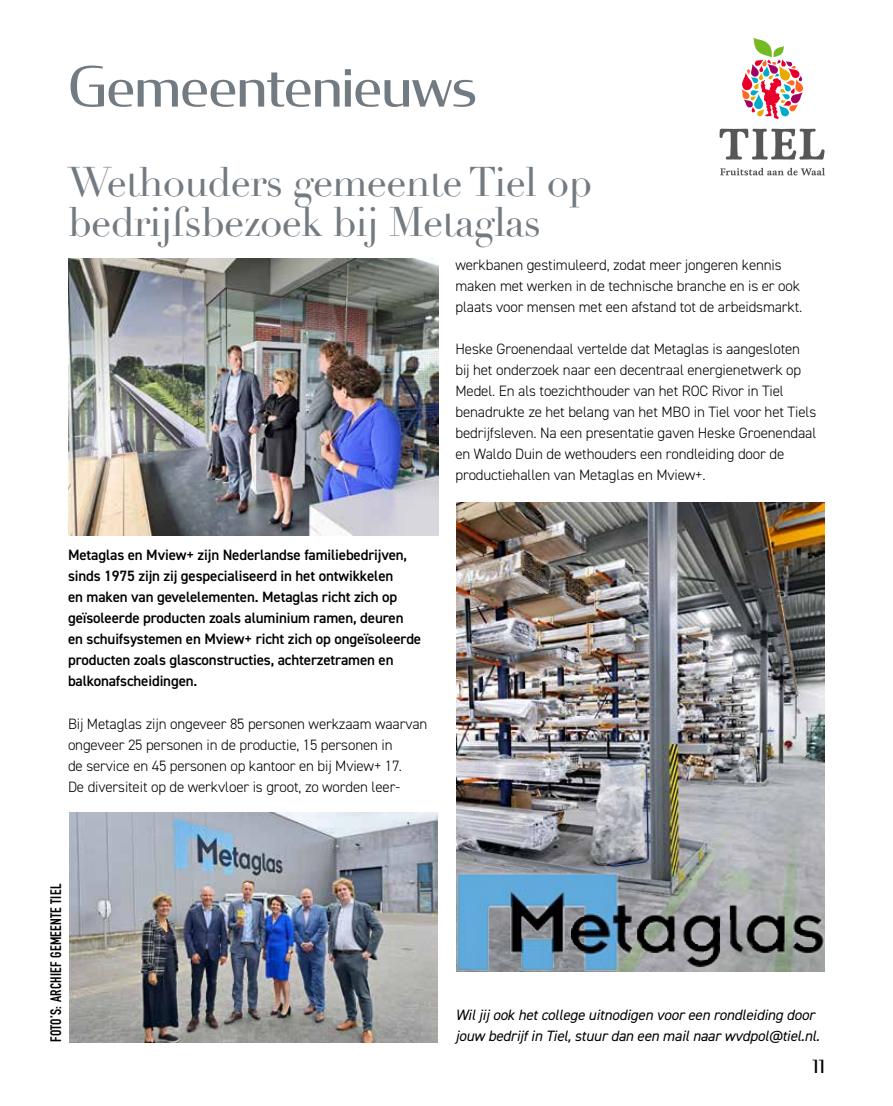
<style>
.page{position:relative;width:893px;height:1106px;background:#fff}
.page>*{position:absolute;margin:0;border:0;box-sizing:border-box;transform-origin:0 0}
.t1{font:55.2px "Condor";letter-spacing:-.01em;color:#737b82}
.t2{font:40.5px/40.5px "Didot";letter-spacing:-.02em;color:#737b82}
.t3{font:18px "Condor";color:#000}
.t4{font:300 15px/21px "DIN2014";letter-spacing:-.01em;color:#000}
.t5{font:600 15px/21px "DIN2014";letter-spacing:-.01em;color:#000}
.t6{font:italic 15px/21px "DIN2014";letter-spacing:-.01em;color:#000}
.t7{font:700 15px "DIN Condensed";letter-spacing:.02em;color:#000}
</style>
<div class="page">
<svg style="left:720px;top:129px;width:105px;height:31px"></svg>
<svg style="left:720px;top:168px;width:105px;height:7px"></svg>
<svg style="left:742px;top:37px;width:61px;height:82px"></svg>
<img style="left:68px;top:258px;width:370px;height:278px">
<img style="left:69px;top:812px;width:369px;height:230px">
<img style="left:456px;top:502px;width:369px;height:342px">
<img style="left:433px;top:844px;width:392px;height:154px">
<h1 class="t1" style="left:68px;top:51px;width:410px">Gemeentenieuws</h1>
<h2 class="t2" style="left:68px;top:162px;width:526px">Wethouders gemeente Tiel op bedrijfsbezoek bij Metaglas</h2>
<p class="t5" style="left:68px;top:544px;width:355px">Metaglas en Mview+ zijn Nederlandse familiebedrijven, sinds 1975 zijn zij gespecialiseerd in het ontwikkelen<br>en maken van gevelelementen. Metaglas richt zich op geïsoleerde producten zoals aluminium ramen, deuren en schuifsystemen en Mview+ richt zich op ongeïsoleerde producten zoals glasconstructies, achterzetramen en balkonafscheidingen.</p>
<p class="t4" style="left:68px;top:713px;width:361px">Bij Metaglas zijn ongeveer 85 personen werkzaam waarvan ongeveer 25 personen in de productie, 15 personen in<br>de service en 45 personen op kantoor en bij Mview+ 17.<br>De diversiteit op de werkvloer is groot, zo worden leer-</p>
<p class="t4" style="left:455px;top:254px;width:348px">werkbanen gestimuleerd, zodat meer jongeren kennis maken met werken in de technische branche en is er ook plaats voor mensen met een afstand tot de arbeidsmarkt.</p>
<p class="t4" style="left:455px;top:338px;width:362px">Heske Groenendaal vertelde dat Metaglas is aangesloten bij het onderzoek naar een decentraal energienetwerk op Medel. En als toezichthouder van het ROC Rivor in Tiel benadrukte ze het belang van het MBO in Tiel voor het Tiels bedrijfsleven. Na een presentatie gaven Heske Groenendaal en Waldo Duin de wethouders een rondleiding door de productiehallen van Metaglas en Mview+.</p>
<p class="t7" style="left:46px;top:1042px;width:160px;rotate:-90deg">FOTO’S: ARCHIEF GEMEENTE TIEL</p>
<p class="t6" style="left:455px;top:1004px;width:366px">Wil jij ook het college uitnodigen voor een rondleiding door jouw bedrijf in Tiel, stuur dan een mail naar wvdpol@tiel.nl.</p>
<p class="t3" style="left:813px;top:1055px;width:14px">11</p>
</div>
